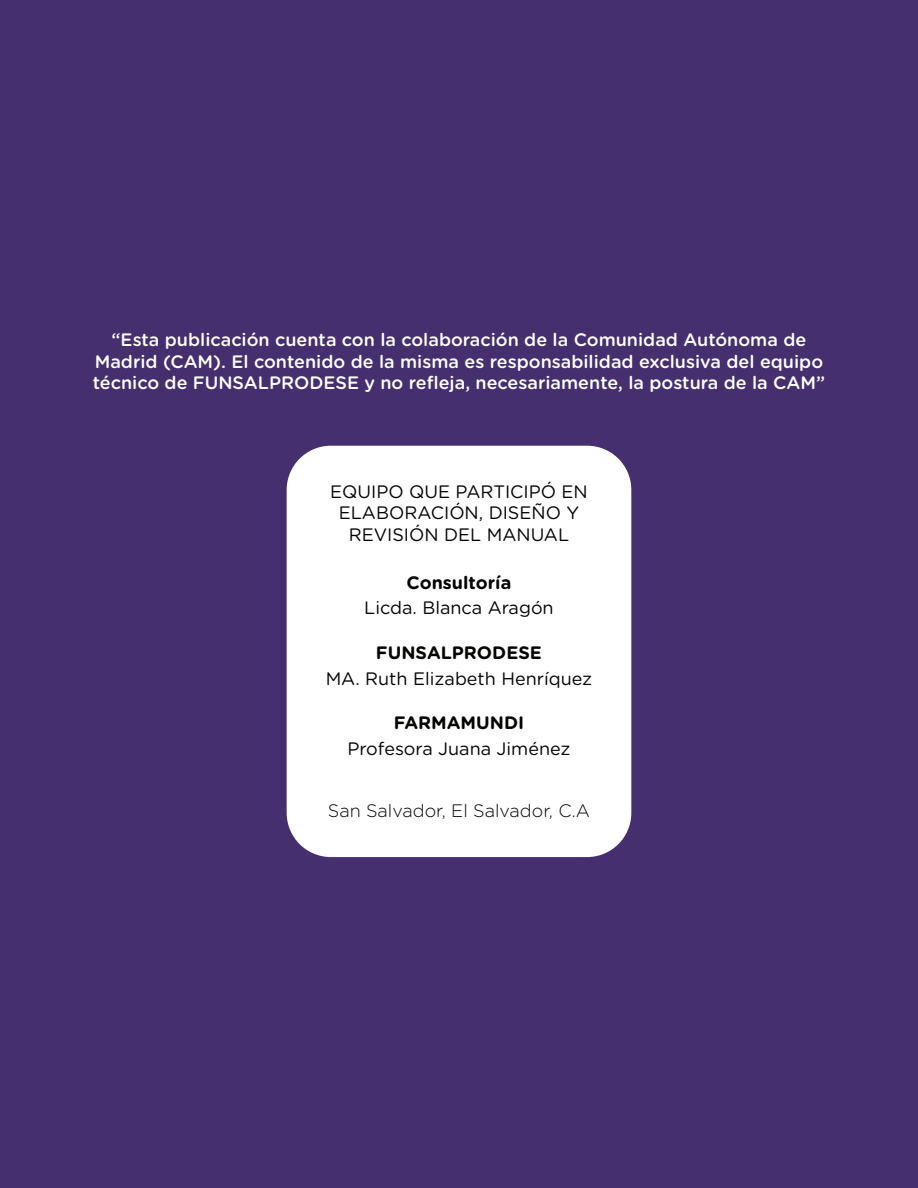
<style>
.page{position:relative;width:918px;height:1188px;background:#462f6e}
.page>*{position:absolute;margin:0;border:0;box-sizing:border-box;transform-origin:0 0}
.t1{font:500 18px/21.6px "Gotham Rounded";color:#fff;text-align:center}
.t2{font:18px/21.6px "Gotham Rounded";color:#040503;text-align:center}
.t3{font:700 18px "Gotham Rounded";color:#040503}
.t4{font:300 18px "Gotham Rounded";color:#040503}
</style>
<div class="page">
<div style="left:287px;top:446px;width:344px;height:411px;background:#fff;border-radius:44px"></div>
<p class="t1" style="left:93px;top:328px;width:734px">“Esta publicación cuenta con la colaboración de la Comunidad Autónoma de<br>Madrid (CAM). El contenido de la misma es responsabilidad exclusiva del equipo técnico de FUNSALPRODESE y no refleja, necesariamente, la postura de la CAM”</p>
<p class="t2" style="left:330px;top:480px;width:259px">EQUIPO QUE PARTICIPÓ EN<br>ELABORACIÓN, DISEÑO Y<br>REVISIÓN DEL MANUAL</p>
<p class="t3" style="left:407px;top:569px;width:106px">Consultoría</p>
<p class="t2" style="left:364px;top:596px;width:191px">Licda. Blanca Aragón</p>
<p class="t3" style="left:376px;top:639px;width:168px">FUNSALPRODESE</p>
<p class="t2" style="left:326px;top:667px;width:268px">MA. Ruth Elizabeth Henríquez</p>
<p class="t3" style="left:394px;top:710px;width:132px">FARMAMUNDI</p>
<p class="t2" style="left:347px;top:737px;width:225px">Profesora Juana Jiménez</p>
<p class="t4" style="left:328px;top:799px;width:264px">San Salvador, El Salvador, C.A</p>
</div>
